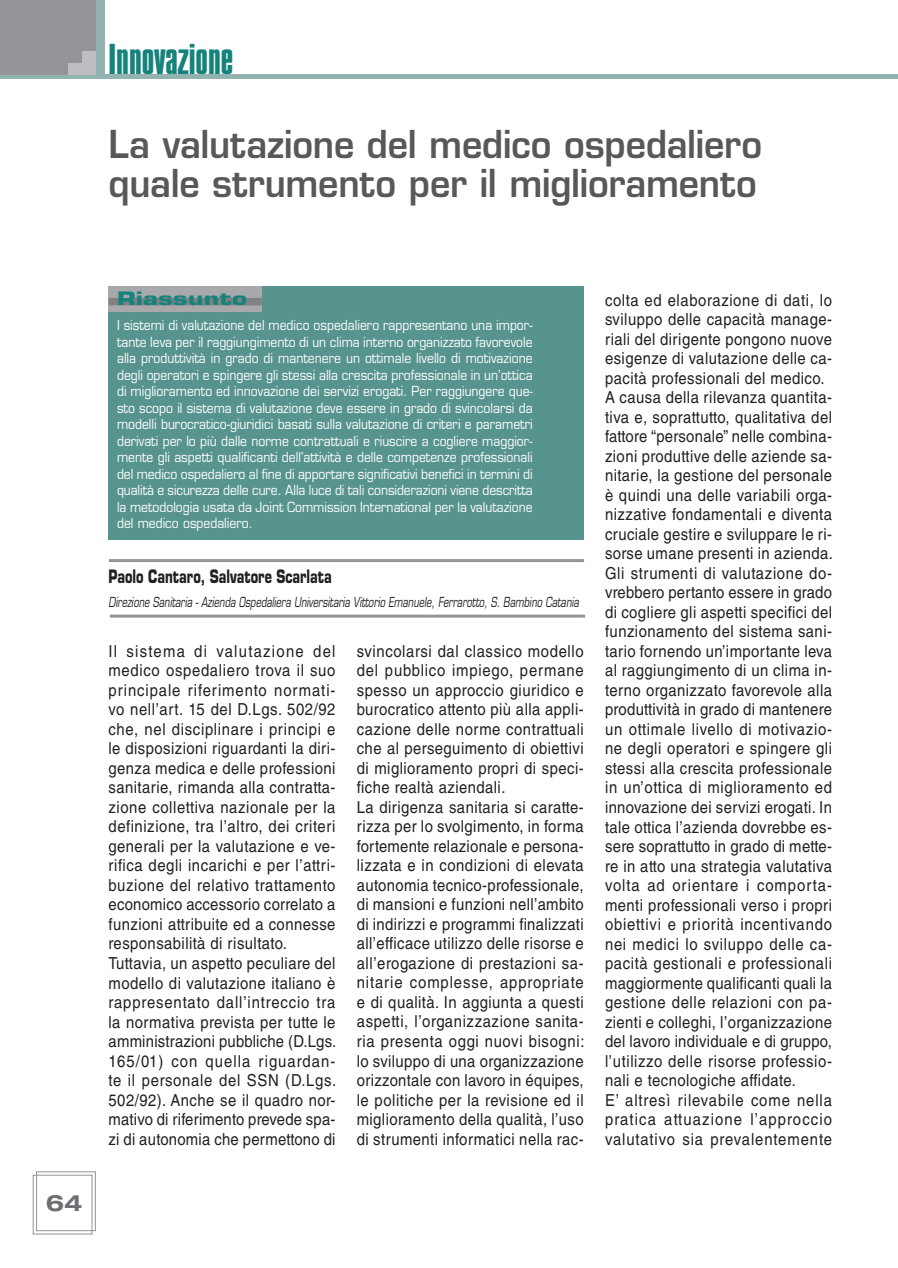
<style>
.page{position:relative;width:898px;height:1268px;background:#fff}
.page>*{position:absolute;margin:0;border:0;box-sizing:border-box;transform-origin:0 0}
.t1{font:45px "Compacta Plain";color:#15837b}
.t2{font:600 37.5px/39px "Eurostile LT Std";letter-spacing:-.005em;color:#57585a;scale:.95 1}
.t3{font:700 expanded 22.5px "Helvetica Neue LT Std";color:#6d6e71}
.t4{font:700 18px "Eurostile LT Std";color:#231f20;scale:.7 1}
.t5{font:700 18px "Eurostile LT Std";letter-spacing:.01em;color:#15837b;scale:1.4 1}
.t6{font:16.5px/19.5px "Helvetica LT Std";letter-spacing:.03em;color:#231f20;scale:.9 1}
.t7{font:13.5px/16.5px "Eurostile LT Std";color:#fff;text-align:justify;scale:.9 1}
.t8{font:italic 13.5px "Eurostile LT Std";color:#231f20;scale:.7 1}
</style>
<div class="page">
<div style="left:96px;top:0;width:8px;height:74px;background:#93b3b0"></div>
<div style="left:0;top:74px;width:895px;height:5px;background:#93b3b0"></div>
<div style="left:0;top:0;width:96px;height:74px;background:#939598"></div>
<div style="left:68px;top:51px;width:28px;height:23px;background:#bdbec1"></div>
<div style="left:65px;top:47px;width:17px;height:16px;background:#939598"></div>
<svg style="left:32px;top:1171px;width:64px;height:63px"></svg>
<hr style="left:109px;top:559px;width:475px;height:3px;background:#939598">
<hr style="left:110px;top:614px;width:475px;height:3px;background:#939598">
<div style="left:108px;top:286px;width:475px;height:253px;background:#58948e"></div>
<div style="left:108px;top:286px;width:153px;height:25px;background:#a8a9ad"></div>
<div style="left:108px;top:298px;width:153px;height:7px;background:#808285"></div>
<p class="t1" style="left:108px;top:45px;width:126px">Innovazione</p>
<p class="t2" style="left:108px;top:129px;width:689px">La valutazione del medico ospedaliero quale strumento per il miglioramento</p>
<p class="t3" style="left:46px;top:1194px;width:38px">64</p>
<p class="t5" style="left:117px;top:292px;width:94px">Riassunto</p>
<p class="t7" style="left:117px;top:318px;width:463px">I sistemi di valutazione del medico ospedaliero rappresentano una impor&shy;tante leva per il raggiungimento di un clima interno organizzato favorevole alla produttività in grado di mantenere un ottimale livello di motivazione degli operatori e spingere gli stessi alla crescita professionale in un’ottica di miglioramento ed innovazione dei servizi erogati. Per raggiungere que&shy;sto scopo il sistema di valutazione deve essere in grado di svincolarsi da modelli burocratico-giuridici basati sulla valutazione di criteri e parametri derivati per lo più dalle norme contrattuali e riuscire a cogliere maggior&shy;mente gli aspetti qualificanti dell’attività e delle competenze professionali del medico ospedaliero al fine di apportare significativi benefici in termini di qualità e sicurezza delle cure. Alla luce di tali considerazioni viene descritta la metodologia usata da Joint Commission International per la valutazione del medico ospedaliero.</p>
<p class="t4" style="left:108px;top:569px;width:320px">Paolo Cantaro, Salvatore Scarlata</p>
<p class="t8" style="left:108px;top:597px;width:673px">Direzione Sanitaria - Azienda Ospedaliera Universitaria Vittorio Emanuele, Ferrarotto, S. Bambino Catania</p>
<p class="t6" style="left:108px;top:642px;width:254px">Il sistema di valutazione del medico ospedaliero trova il suo principale riferimento normati&shy;vo nell’art. 15 del D.Lgs. 502/92 che, nel disciplinare i principi e le disposizioni riguardanti la diri&shy;genza medica e delle professioni sanitarie, rimanda alla contratta&shy;zione collettiva nazionale per la definizione, tra l’altro, dei criteri generali per la valutazione e ve&shy;rifica degli incarichi e per l’attri&shy;buzione del relativo trattamento economico accessorio correlato a funzioni attribuite ed a connesse responsabilità di risultato.<br>Tuttavia, un aspetto peculiare del modello di valutazione italiano è rappresentato dall’intreccio tra la normativa prevista per tutte le amministrazioni pubbliche (D.Lgs.<br>165/01) con quella riguardan&shy;te il personale del SSN (D.Lgs.<br>502/92). Anche se il quadro nor&shy;mativo di riferimento prevede spa&shy;zi di autonomia che permettono di</p>
<p class="t6" style="left:356px;top:642px;width:254px">svincolarsi dal classico modello del pubblico impiego, permane spesso un approccio giuridico e burocratico attento più alla appli&shy;cazione delle norme contrattuali che al perseguimento di obiettivi di miglioramento propri di speci&shy;fiche realtà aziendali.<br>La dirigenza sanitaria si caratte&shy;rizza per lo svolgimento, in forma fortemente relazionale e persona&shy;lizzata e in condizioni di elevata autonomia tecnico-professionale, di mansioni e funzioni nell’ambito di indirizzi e programmi finalizzati all’efficace utilizzo delle risorse e all’erogazione di prestazioni sa&shy;nitarie complesse, appropriate e di qualità. In aggiunta a questi aspetti, l’organizzazione sanita&shy;ria presenta oggi nuovi bisogni: lo sviluppo di una organizzazione orizzontale con lavoro in équipes, le politiche per la revisione ed il miglioramento della qualità, l’uso di strumenti informatici nella rac-</p>
<p class="t6" style="left:604px;top:291px;width:254px">colta ed elaborazione di dati, lo sviluppo delle capacità manage&shy;riali del dirigente pongono nuove esigenze di valutazione delle ca&shy;pacità professionali del medico.<br>A causa della rilevanza quantita&shy;tiva e, soprattutto, qualitativa del fattore “personale” nelle combina&shy;zioni produttive delle aziende sa&shy;nitarie, la gestione del personale è quindi una delle variabili orga&shy;nizzative fondamentali e diventa cruciale gestire e sviluppare le ri&shy;sorse umane presenti in azienda.<br>Gli strumenti di valutazione do&shy;vrebbero pertanto essere in grado di cogliere gli aspetti specifici del funzionamento del sistema sani&shy;tario fornendo un’importante leva al raggiungimento di un clima in&shy;terno organizzato favorevole alla produttività in grado di mantenere un ottimale livello di motivazio&shy;ne degli operatori e spingere gli stessi alla crescita professionale in un’ottica di miglioramento ed innovazione dei servizi erogati. In tale ottica l’azienda dovrebbe es&shy;sere soprattutto in grado di mette&shy;re in atto una strategia valutativa volta ad orientare i comporta&shy;menti professionali verso i propri obiettivi e priorità incentivando nei medici lo sviluppo delle ca&shy;pacità gestionali e professionali maggiormente qualificanti quali la gestione delle relazioni con pa&shy;zienti e colleghi, l’organizzazione del lavoro individuale e di gruppo, l’utilizzo delle risorse professio&shy;nali e tecnologiche affidate.<br>E’ altresì rilevabile come nella pratica attuazione l’approccio valutativo sia prevalentemente</p>
</div>
